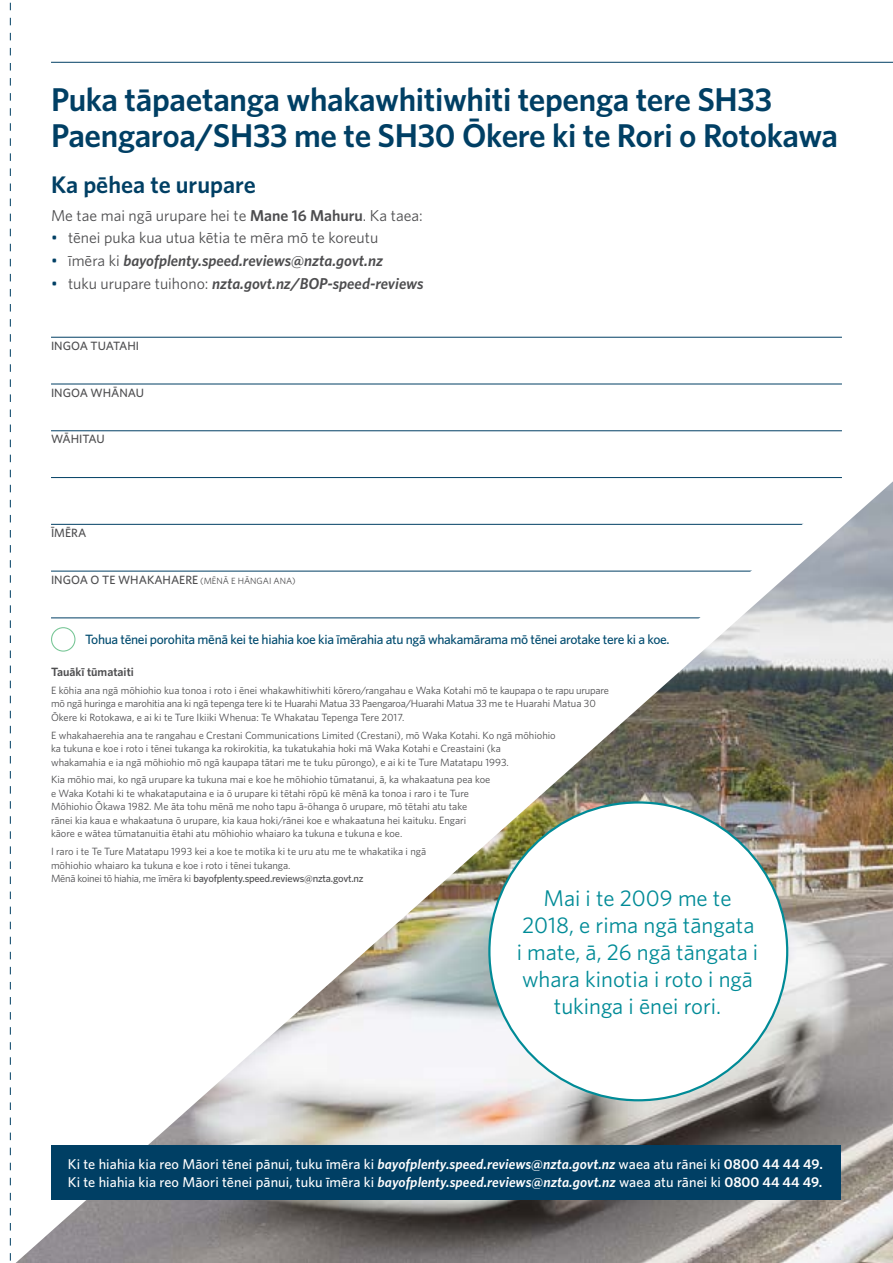
<style>
.page{position:relative;width:893px;height:1263px;background:#fff}
.page>*{position:absolute;margin:0;border:0;box-sizing:border-box;transform-origin:0 0}
.t1{font:600 33px/36px "Whitney";letter-spacing:-.01em;color:#003f64}
.t2{font:600 24px "Whitney";color:#003f64}
.t3{font:22.8px/27px "Whitney";color:#008b97;text-align:center}
.t4{font:italic 600 15.75px "Whitney";color:#4d4d4f}
.t5{font:15.75px "Whitney";color:#4d4d4f}
.t6{font:500 14.25px/18px "Whitney";letter-spacing:.005em;color:#fff}
.t7{font:500 13.5px "Whitney";letter-spacing:-.025em;color:#004b6f}
.t8{font:500 12px "Whitney";color:#4d4d4f}
.t9{font:600 12px "Whitney";color:#4d4d4f}
.t10{font:10.5px/13.5px "Whitney";color:#4d4d4f}
.s1{font-weight:600}
.s2{color:#003f64}
.s3{font-weight:400;font-style:normal;color:#003f64}
.s4{font-weight:400;font-style:normal}
.s5{font-weight:400;font-size:9px}
.s6{font-weight:500}
.s7{font-weight:600;font-style:italic}
</style>
<div class="page">
<hr style="left:51px;top:62px;width:842px;height:1px;background:#003f64">
<hr style="left:51px;top:337px;width:791px;height:1px;background:#003f64">
<hr style="left:51px;top:384px;width:791px;height:1px;background:#003f64">
<hr style="left:51px;top:430px;width:791px;height:1px;background:#003f64">
<hr style="left:51px;top:477px;width:791px;height:1px;background:#003f64">
<svg style="left:10px;top:2px;width:1px;height:1259px"></svg>
<img style="left:16px;top:481px;width:877px;height:782px">
<div style="left:51px;top:1145px;width:789px;height:54px;background:#003f64"></div>
<div style="left:489px;top:802px;width:298px;height:298px;background:#fff;border-radius:50%"></div>
<h1 class="t1" style="left:51px;top:81px;width:789px">Puka tāpaetanga whakawhitiwhiti tepenga tere SH33<br>Paengaroa/SH33 me te SH30 Ōkere ki te Rori o Rotokawa</h1>
<h2 class="t2" style="left:51px;top:169px;width:206px">Ka pēhea te urupare</h2>
<h3 class="t5" style="left:51px;top:205px;width:373px">Me tae mai ngā urupare hei te <span class="s1">Mane 16 Mahuru</span>. Ka taea:</h3>
<h3 class="t5" style="left:51px;top:228px;width:329px"><span class="s2">•</span> tēnei puka kua utua kētia te mēra mō te koreutu</h3>
<h3 class="t4" style="left:51px;top:250px;width:334px"><span class="s3">•</span> <span class="s4">īmēra ki</span> bayofplenty.speed.reviews@nzta.govt.nz</h3>
<h3 class="t4" style="left:51px;top:273px;width:374px"><span class="s3">•</span> <span class="s4">tuku urupare tuihono:</span> nzta.govt.nz/BOP-speed-reviews</h3>
<p class="t8" style="left:51px;top:338px;width:90px">INGOA TUATAHI</p>
<p class="t8" style="left:51px;top:384px;width:95px">INGOA WHĀNAU</p>
<p class="t8" style="left:51px;top:431px;width:55px">WĀHITAU</p>
<p class="t8" style="left:51px;top:525px;width:37px">ĪMĒRA</p>
<p class="t8" style="left:51px;top:572px;width:246px">INGOA O TE WHAKAHAERE <span class="s5">(MĒNĀ E HĀNGAI ANA)</span></p>
<p class="t7" style="left:85px;top:630px;width:586px">Tohua tēnei porohita mēnā kei te hiahia koe kia īmērahia atu ngā whakamārama mō tēnei arotake tere ki a koe.</p>
<p class="t9" style="left:51px;top:664px;width:84px">Tauākī tūmataiti</p>
<p class="t10" style="left:51px;top:683px;width:559px">E kōhia ana ngā mōhiohio kua tonoa i roto i ēnei whakawhitiwhiti kōrero/rangahau e Waka Kotahi mō te kaupapa o te rapu urupare mō ngā huringa e marohitia ana ki ngā tepenga tere ki te Huarahi Matua 33 Paengaroa/Huarahi Matua 33 me te Huarahi Matua 30<br>Ōkere ki Rotokawa, e ai ki te Ture Ikiiki Whenua: Te Whakatau Tepenga Tere 2017.</p>
<p class="t10" style="left:51px;top:728px;width:506px">E whakahaerehia ana te rangahau e Crestani Communications Limited (Crestani), mō Waka Kotahi. Ko ngā mōhiohio ka tukuna e koe i roto i tēnei tukanga ka rokirokitia, ka tukatukahia hoki mā Waka Kotahi e Creastaini (ka whakamahia e ia ngā mōhiohio mō ngā kaupapa tātari me te tuku pūrongo), e ai ki te Ture Matatapu 1993.</p>
<p class="t10" style="left:51px;top:773px;width:441px">Kia mōhio mai, ko ngā urupare ka tukuna mai e koe he mōhiohio tūmatanui, ā, ka whakaatuna pea koe e Waka Kotahi ki te whakataputaina e ia ō urupare ki tētahi rōpū kē mēnā ka tonoa i raro i te Ture Mōhiohio Ōkawa 1982. Me āta tohu mēnā me noho tapu ā-ōhanga ō urupare, mō tētahi atu take rānei kia kaua e whakaatuna ō urupare, kia kaua hoki/rānei koe e whakaatuna hei kaituku. Engari kāore e wātea tūmatanuitia ētahi atu mōhiohio whaiaro ka tukuna e tukuna e koe.</p>
<p class="t10" style="left:51px;top:844px;width:377px">I raro i te Te Ture Matatapu 1993 kei a koe te motika ki te uru atu me te whakatika i ngā mōhiohio whaiaro ka tukuna e koe i roto i tēnei tukanga.<br>Mēnā koinei tō hiahia, me īmēra ki <span class="s6">bayofplenty.speed.reviews@nzta.govt.nz</span></p>
<h3 class="t3" style="left:517px;top:884px;width:243px">Mai i te 2009 me te<br>2018, e rima ngā tāngata i mate, ā, 26 ngā tāngata i whara kinotia i roto i ngā tukinga i ēnei rori.</h3>
<p class="t6" style="left:68px;top:1154px;width:756px">Ki te hiahia kia reo Māori tēnei pānui, tuku īmēra ki <span class="s7">bayofplenty.speed.reviews@nzta.govt.nz</span> waea atu rānei ki <span class="s1">0800 44 44 49.<br></span>Ki te hiahia kia reo Māori tēnei pānui, tuku īmēra ki <span class="s7">bayofplenty.speed.reviews@nzta.govt.nz</span> waea atu rānei ki <span class="s1">0800 44 44 49.</span></p>
</div>
